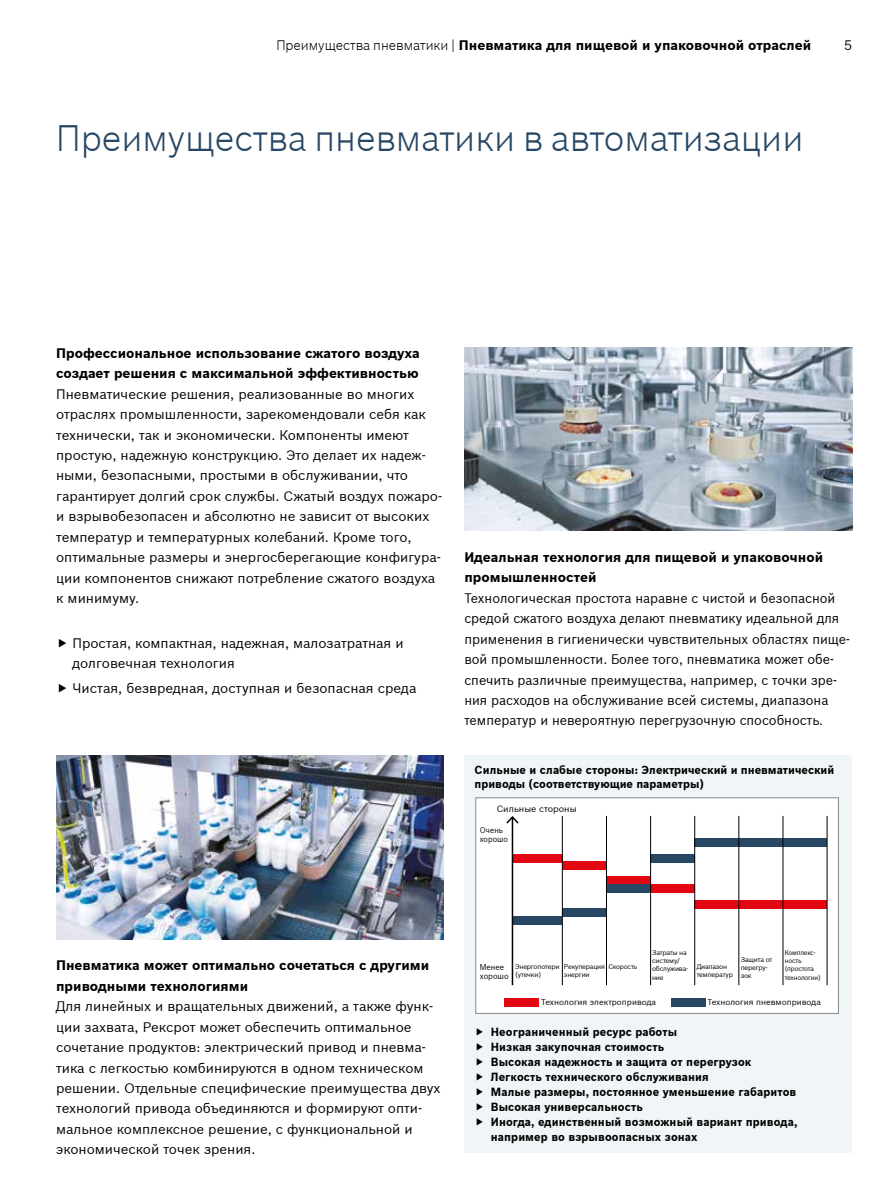
<style>
.page{position:relative;width:893px;height:1191px;background:#fff}
.page>*{position:absolute;margin:0;border:0;box-sizing:border-box;transform-origin:0 0}
.t1{font:300 36px "Bosch Sans";color:#274764}
.t2{font:13.5px/20.4px "Bosch Sans";color:#000}
.t3{font:13.5px/20.4px "Bosch Sans";color:#000;scale:.95 1}
.t4{font:700 13.5px/20.4px "Bosch Sans";color:#000}
.t5{font:700 11.55px/15px "Bosch Sans";letter-spacing:.01em;color:#000;scale:.95 1}
.t6{font:9px "Bosch Sans";color:#000}
.t7{font:8.25px "Bosch Sans";color:#000}
.t8{font:8.25px/9px "Bosch Sans";color:#000;scale:.9 1}
.t9{font:8.25px/9px "Bosch Sans";color:#000;scale:.92 1}
.t10{font:6.75px/8.2px "Bosch Sans";letter-spacing:-.03em;color:#000}
.t11{font:6.75px/8.2px "Bosch Sans";letter-spacing:-.03em;color:#000;scale:.95 1}
.s1{font-weight:300}
</style>
<div class="page">
<div style="left:464px;top:755px;width:388px;height:388px;background:#f0f5f7"></div>
<img style="left:56px;top:755px;width:388px;height:184px">
<div style="left:464px;top:1017px;width:388px;height:135px;background:#f0f5f7"></div>
<img style="left:464px;top:347px;width:388px;height:184px">
<div style="left:475px;top:797px;width:364px;height:216px;background:#fff;border:1px solid #878787"></div>
<div style="left:513px;top:854px;width:50px;height:8px;background:#e30613"></div>
<div style="left:505px;top:998px;width:34px;height:8px;background:#e30613"></div>
<div style="left:562px;top:862px;width:44px;height:8px;background:#e30613"></div>
<div style="left:607px;top:876px;width:44px;height:8px;background:#e30613"></div>
<div style="left:607px;top:884px;width:44px;height:8px;background:#274764"></div>
<div style="left:562px;top:908px;width:44px;height:8px;background:#274764"></div>
<div style="left:513px;top:916px;width:49px;height:8px;background:#274764"></div>
<div style="left:671px;top:998px;width:34px;height:8px;background:#274764"></div>
<div style="left:651px;top:884px;width:43px;height:8px;background:#e30613"></div>
<div style="left:651px;top:854px;width:44px;height:8px;background:#274764"></div>
<div style="left:695px;top:900px;width:132px;height:8px;background:#e30613"></div>
<div style="left:695px;top:838px;width:132px;height:8px;background:#274764"></div>
<hr style="left:512px;top:817px;width:1px;height:168px;background:#000">
<svg style="left:506px;top:816px;width:13px;height:9px"></svg>
<hr style="left:562px;top:816px;width:1px;height:169px;background:#000">
<hr style="left:606px;top:816px;width:1px;height:169px;background:#000">
<hr style="left:650px;top:816px;width:1px;height:169px;background:#000">
<hr style="left:694px;top:816px;width:1px;height:169px;background:#000">
<hr style="left:738px;top:816px;width:1px;height:169px;background:#000">
<hr style="left:783px;top:816px;width:1px;height:169px;background:#000">
<hr style="left:827px;top:816px;width:1px;height:169px;background:#000">
<p class="t4" style="left:276px;top:35px;width:536px"><span class="s1">Преимущества пневматики |</span> Пневматика для пищевой и упаковочной отраслей</p>
<p class="t2" style="left:844px;top:34px;width:10px">5</p>
<h1 class="t1" style="left:56px;top:112px;width:749px">Преимущества пневматики в автоматизации</h1>
<p class="t4" style="left:56px;top:342px;width:365px">Профессиональное использование сжатого воздуха создает решения с максимальной эффективностью</p>
<p class="t2" style="left:56px;top:383px;width:387px">Пневматические решения, реализованные во многих отраслях промышленности, зарекомендовали себя как технически, так и экономически. Компоненты имеют простую, надежную конструкцию. Это делает их надеж&shy;ными, безопасными, простыми в обслуживании, что гарантирует долгий срок службы. Сжатый воздух пожаро&shy;и взрывобезопасен и абсолютно не зависит от высоких температур и температурных колебаний. Кроме того, оптимальные размеры и энергосберегающие конфигура&shy;ции компонентов снижают потребление сжатого воздуха к минимуму.</p>
<p class="t2" style="left:72px;top:632px;width:333px">Простая, компактная, надежная, малозатратная и долговечная технология</p>
<p class="t2" style="left:72px;top:677px;width:345px">Чистая, безвредная, доступная и безопасная среда</p>
<p class="t4" style="left:464px;top:546px;width:360px">Идеальная технология для пищевой и упаковочной промышленностей</p>
<p class="t3" style="left:464px;top:587px;width:407px">Технологическая простота наравне с чистой и безопасной средой сжатого воздуха делают пневматику идеальной для применения в гигиенически чувствительных областях пище&shy;вой промышленности. Более того, пневматика может обе&shy;спечить различные преимущества, например, с точки зре&shy;ния расходов на обслуживание всей системы, диапазона температур и невероятную перегрузочную способность.</p>
<p class="t5" style="left:475px;top:762px;width:380px;line-height:13.8px">Сильные и слабые стороны: Электрический и пневматический приводы (соответствующие параметры)</p>
<p class="t6" style="left:497px;top:802px;width:81px">Сильные стороны</p>
<p class="t8" style="left:480px;top:825px;width:33px">Очень хорошо</p>
<p class="t4" style="left:56px;top:954px;width:375px">Пневматика может оптимально сочетаться с другими приводными технологиями</p>
<p class="t2" style="left:56px;top:995px;width:386px">Для линейных и вращательных движений, а также функ&shy;ции захвата, Рексрот может обеспечить оптимальное сочетание продуктов: электрический привод и пневма&shy;тика с легкостью комбинируются в одном техническом решении. Отдельные специфические преимущества двух технологий привода объединяются и формируют опти&shy;мальное комплексное решение, с функциональной и экономической точек зрения.</p>
<p class="t9" style="left:480px;top:962px;width:33px">Менее хорошо</p>
<p class="t10" style="left:515px;top:962px;width:46px">Энергопотери (утечки)</p>
<p class="t10" style="left:564px;top:962px;width:43px">Рекуперация энергии</p>
<p class="t10" style="left:608px;top:962px;width:30px">Скорость</p>
<p class="t10" style="left:652px;top:947px;width:38px">Затраты на систему/ обслужива&shy;ние</p>
<p class="t10" style="left:697px;top:962px;width:38px">Диапазон температур</p>
<p class="t10" style="left:741px;top:954px;width:33px">Защита от перегру&shy;зок</p>
<p class="t11" style="left:785px;top:947px;width:40px">Комплекс&shy;ность (простота технологии)</p>
<p class="t7" style="left:541px;top:996px;width:116px">Технология электропривода</p>
<p class="t7" style="left:707px;top:996px;width:115px">Технология пневмопривода</p>
<p class="t5" style="left:491px;top:1023px;width:324px">Неограниченный ресурс работы<br>Низкая закупочная стоимость<br>Высокая надежность и защита от перегрузок Легкость технического обслуживания<br>Малые размеры, постоянное уменьшение габаритов Высокая универсальность<br>Иногда, единственный возможный вариант привода, например во взрывоопасных зонах</p>
</div>
